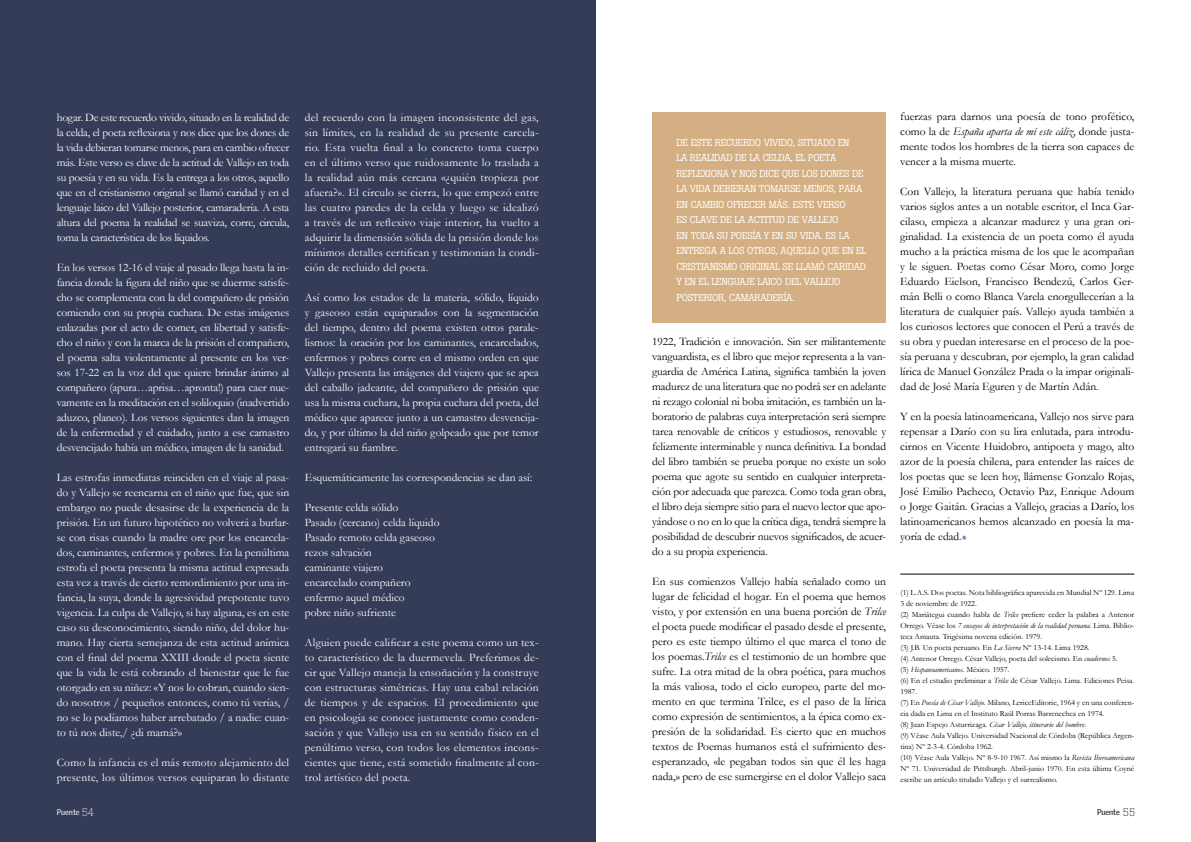
<style>
.page{position:relative;width:1191px;height:842px;background:#fff}
.page>*{position:absolute;margin:0;border:0;box-sizing:border-box;transform-origin:0 0}
.t1{font:11.5px/15px "Garamond";color:#fff;text-align:justify}
.t2{font:11.5px/15px "Garamond";color:#000;text-align:justify}
.t3{font:11.5px/15px "Garamond";letter-spacing:.02em;color:#fff}
.t4{font:10px/15.5px "Boton";letter-spacing:-.02em;color:#fff}
.t5{font:8px/11px "Garamond";color:#000}
.t6{font:8px "Griffith Gothic";color:#fff}
.t7{font:8px "Griffith Gothic";color:#000}
.s1{font-style:italic}
.s2{font-family:"Boton";font-weight:300;font-size:11px}
</style>
<div class="page">
<div style="left:0;top:0;width:595px;height:842px;background:#353c57"></div>
<svg style="left:962px;top:535px;width:4px;height:5px"></svg>
<div style="left:652px;top:113px;width:234px;height:210px;background:#d4af83"></div>
<hr style="left:900px;top:574px;width:234px;height:1px;background:#000">
<p class="t1" style="left:57px;top:110px;width:234px">hogar. De este recuerdo vivido, situado en la realidad de la celda, el poeta reflexiona y nos dice que los dones de la vida debieran tomarse menos, para en cambio ofrecer más. Este verso es clave de la actitud de Vallejo en toda su poesía y en su vida. Es la entrega a los otros, aquello que en el cristianismo original se llamó caridad y en el lenguaje laico del Vallejo posterior, camaradería. A esta altura del poema la realidad se suaviza, corre, circula, toma la característica de los líquidos.</p>
<p class="t1" style="left:57px;top:260px;width:234px">En los versos 12-16 el viaje al pasado llega hasta la in&shy;fancia donde la figura del niño que se duerme satisfe&shy;cho se complementa con la del compañero de prisión comiendo con su propia cuchara. De estas imágenes enlazadas por el acto de comer, en libertad y satisfe&shy;cho el niño y con la marca de la prisión el compañero, el poema salta violentamente al presente en los ver&shy;sos 17-22 en la voz del que quiere brindar ánimo al compañero (apura…aprisa…apronta!) para caer nue&shy;vamente en la meditación en el soliloquio (inadvertido aduzco, planeo). Los versos siguientes dan la imagen de la enfermedad y el cuidado, junto a ese camastro desvencijado había un médico, imagen de la sanidad.</p>
<p class="t1" style="left:57px;top:470px;width:234px">Las estrofas inmediatas reinciden en el viaje al pasa&shy;do y Vallejo se reencarna en el niño que fue, que sin embargo no puede desasirse de la experiencia de la prisión. En un futuro hipotético no volverá a burlar&shy;se con risas cuando la madre ore por los encarcela&shy;dos, caminantes, enfermos y pobres. En la penúltima estrofa el poeta presenta la misma actitud expresada esta vez a través de cierto remordimiento por una in&shy;fancia, la suya, donde la agresividad prepotente tuvo vigencia. La culpa de Vallejo, si hay alguna, es en este caso su desconocimiento, siendo niño, del dolor hu&shy;mano. Hay cierta semejanza de esta actitud anímica con el final del poema XXIII donde el poeta siente que la vida le está cobrando el bienestar que le fue otorgado en su niñez: «Y nos lo cobran, cuando sien&shy;do nosotros / pequeños entonces, como tú verías, / no se lo podíamos haber arrebatado / a nadie: cuan&shy;to tú nos diste,/ ¿di mamá?»</p>
<p class="t3" style="left:57px;top:755px;width:234px">Como la infancia es el más remoto alejamiento del presente, los últimos versos equiparan lo distante</p>
<p class="t1" style="left:305px;top:110px;width:235px">del recuerdo con la imagen inconsistente del gas, sin límites, en la realidad de su presente carcela&shy;rio. Esta vuelta final a lo concreto toma cuerpo en el último verso que ruidosamente lo traslada a la realidad aún más cercana «¿quién tropieza por afuera?». El círculo se cierra, lo que empezó entre las cuatro paredes de la celda y luego se idealizó a través de un reflexivo viaje interior, ha vuelto a adquirir la dimensión sólida de la prisión donde los mínimos detalles certifican y testimonian la condi&shy;ción de recluido del poeta.</p>
<p class="t1" style="left:305px;top:289px;width:235px">Así como los estados de la materia, sólido, líquido y gaseoso están equiparados con la segmentación del tiempo, dentro del poema existen otros parale&shy;lismos: la oración por los caminantes, encarcelados, enfermos y pobres corre en el mismo orden en que Vallejo presenta las imágenes del viajero que se apea del caballo jadeante, del compañero de prisión que usa la misma cuchara, la propia cuchara del poeta, del médico que aparece junto a un camastro desvencija&shy;do, y por último la del niño golpeado que por temor entregará su fiambre.</p>
<p class="t1" style="left:305px;top:469px;width:229px">Esquemáticamente las correspondencias se dan así:</p>
<p class="t1" style="left:305px;top:499px;width:136px;text-align:left">Presente celda sólido<br>Pasado (cercano) celda líquido<br>Pasado remoto celda gaseoso rezos salvación<br>caminante viajero<br>encarcelado compañero enfermo aquel médico<br>pobre niño sufriente</p>
<p class="t1" style="left:305px;top:634px;width:235px">Alguien puede calificar a este poema como un tex&shy;to característico de la duermevela. Preferimos de&shy;cir que Vallejo maneja la ensoñación y la construye con estructuras simétricas. Hay una cabal relación de tiempos y de espacios. El procedimiento que en psicología se conoce justamente como conden&shy;sación y que Vallejo usa en su sentido físico en el penúltimo verso, con todos los elementos incons&shy;cientes que tiene, está sometido finalmente al con&shy;trol artístico del poeta.</p>
<p class="t4" style="left:676px;top:135px;width:191px">DE ESTE RECUERDO VIVIDO, SITUADO EN<br>LA REALIDAD DE LA CELDA, EL POETA REFLEXIONA Y NOS DICE QUE LOS DONES DE LA VIDA DEBIERAN TOMARSE MENOS, PARA EN CAMBIO OFRECER MÁS. ESTE VERSO<br>ES CLAVE DE LA ACTITUD DE VALLEJO<br>EN TODA SU POESÍA Y EN SU VIDA. ES LA ENTREGA A LOS OTROS, AQUELLO QUE EN EL CRISTIANISMO ORIGINAL SE LLAMÓ CARIDAD Y EN EL LENGUAJE LAICO DEL VALLEJO POSTERIOR, CAMARADERÍA.</p>
<p class="t2" style="left:652px;top:334px;width:235px">1922, Tradición e innovación. Sin ser militantemente vanguardista, es el libro que mejor representa a la van&shy;guardia de América Latina, significa también la joven madurez de una literatura que no podrá ser en adelante ni rezago colonial ni boba imitación, es también un la&shy;boratorio de palabras cuya interpretación será siempre tarea renovable de críticos y estudiosos, renovable y felizmente interminable y nunca definitiva. La bondad del libro también se prueba porque no existe un solo poema que agote su sentido en cualquier interpreta&shy;ción por adecuada que parezca. Como toda gran obra, el libro deja siempre sitio para el nuevo lector que apo&shy;yándose o no en lo que la crítica diga, tendrá siempre la posibilidad de descubrir nuevos significados, de acuer&shy;do a su propia experiencia.</p>
<p class="t2" style="left:652px;top:574px;width:235px">En sus comienzos Vallejo había señalado como un lugar de felicidad el hogar. En el poema que hemos visto, y por extensión en una buena porción de <span class="s1">Trilce </span>el poeta puede modificar el pasado desde el presente, pero es este tiempo último el que marca el tono de los poemas.<span class="s1">Trilce</span> es el testimonio de un hombre que sufre. La otra mitad de la obra poética, para muchos la más valiosa, todo el ciclo europeo, parte del mo&shy;mento en que termina Trilce, es el paso de la lírica como expresión de sentimientos, a la épica como ex&shy;presión de la solidaridad. Es cierto que en muchos textos de Poemas humanos está el sufrimiento des&shy;esperanzado, «le pegaban todos sin que él les haga nada,» pero de ese sumergirse en el dolor Vallejo saca</p>
<p class="t2" style="left:900px;top:109px;width:235px">fuerzas para darnos una poesía de tono profético, como la de <span class="s1">España aparta de mí este cáliz</span>, donde justa&shy;mente todos los hombres de la tierra son capaces de vencer a la misma muerte.</p>
<p class="t2" style="left:900px;top:184px;width:235px">Con Vallejo, la literatura peruana que había tenido varios siglos antes a un notable escritor, el Inca Gar&shy;cilaso, empieza a alcanzar madurez y una gran ori&shy;ginalidad. La existencia de un poeta como él ayuda mucho a la práctica misma de los que le acompañan y le siguen. Poetas como César Moro, como Jorge Eduardo Eielson, Francisco Bendezú, Carlos Ger&shy;mán Belli o como Blanca Varela enorgullecerían a la literatura de cualquier país. Vallejo ayuda también a los curiosos lectores que conocen el Perú a través de su obra y puedan interesarse en el proceso de la poe&shy;sía peruana y descubran, por ejemplo, la gran calidad lírica de Manuel González Prada o la impar originali&shy;dad de José María Eguren y de Martín Adán.</p>
<p class="t2" style="left:900px;top:408px;width:235px">Y en la poesía latinoamericana, Vallejo nos sirve para repensar a Darío con su lira enlutada, para introdu&shy;cirnos en Vicente Huidobro, antipoeta y mago, alto azor de la poesía chilena, para entender las raíces de los poetas que se leen hoy, llámense Gonzalo Rojas, José Emilio Pacheco, Octavio Paz, Enrique Adoum o Jorge Gaitán. Gracias a Vallejo, gracias a Darío, los latinoamericanos hemos alcanzado en poesía la ma&shy;yoría de edad.</p>
<p class="t5" style="left:900px;top:587px;width:235px">(1) L.A.S. Dos poetas. Nota bibliográfica aparecida en Mundial Nº 129. Lima 3 de noviembre de 1922.<br>(2) Mariátegui cuando habla de <span class="s1">Trilce</span> prefiere ceder la palabra a Antenor Orrego. Véase los <span class="s1">7 ensayos de interpretación de la realidad peruana</span>. Lima. Biblio&shy;teca Amauta. Trigésima novena edición. 1979.<br>(3) J.B. Un poeta peruano. En <span class="s1">La Sierra</span> Nº 13-14. Lima 1928.<br>(4) Antenor Orrego. César Vallejo, poeta del solecismo. En <span class="s1">cuadernos</span> 5.<br>(5) <span class="s1">Hispanoamericanos</span>. México. 1957.<br>(6) En el estudio preliminar a <span class="s1">Trilce</span> de César Vallejo. Lima. Ediciones Peisa.<br>1987.<br>(7) En <span class="s1">Poesía de César Vallejo</span>. Milano, LericeEditorie, 1964 y en una conferen&shy;cia dada en Lima en el Instituto Raúl Porras Barrenechea en 1974.<br>(8) Juan Espejo Asturrizaga. <span class="s1">César Vallejo, itinerario del hombre</span>.<br>(9) Véase Aula Vallejo. Universidad Nacional de Córdoba (República Argen&shy;tina) Nº 2-3-4. Córdoba 1962.<br>(10) Véase Aula Vallejo. Nº 8-9-10 1967. Así mismo la <span class="s1">Revista Iberoamericana </span>Nº 71. Universidad de Pittsburgh. Abril-junio 1970. En esta última Coyné escribe un artículo titulado Vallejo y el surrealismo.</p>
<p class="t6" style="left:57px;top:807px;width:39px">Puente <span class="s2">54</span></p>
<p class="t7" style="left:1097px;top:807px;width:40px">Puente <span class="s2">55</span></p>
</div>
